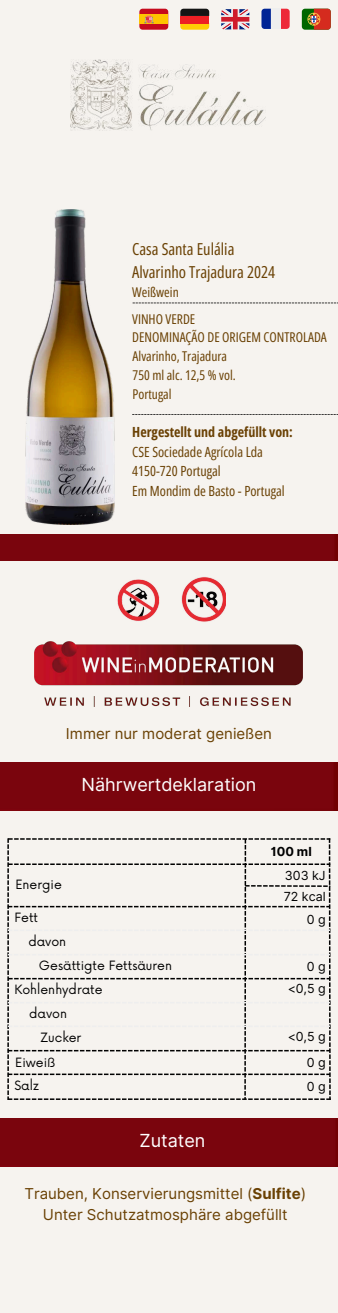
<style>
.page{position:relative;width:338px;height:1313px;background:#fff}
.page>*{position:absolute;margin:0;border:0;box-sizing:border-box;transform-origin:0 0}
.t1{font:18px "Inter";color:#fff}
.t2{font:16.5px/22.9px "Open Sans Condensed";color:#6a4104}
.t3{font:15px/21px "Inter";color:#6a4104;text-align:center}
.t4{font:14px/19.5px "Open Sans Condensed";color:#6a4104}
.t5{font:700 14px "Open Sans Condensed";color:#6a4104}
.t6{font:13.5px/18.8px "Open Sans Condensed";color:#6a4104}
.t7{font:12.5px/24.1px "Now";color:#000}
.t8{font:12.5px/21.2px "Inter";color:#000}
.t9{font:700 12.5px "Inter";color:#000}
.s1{font-weight:700}
</style>
<div class="page">
<div style="left:0;top:0;width:338px;height:1312px;background:#f6f3ef"></div>
<div style="left:139px;top:9px;width:29px;height:21px;background:#c60a1d;border-radius:3px"></div>
<div style="left:139px;top:14px;width:29px;height:10px;background:#ffc400"></div>
<svg style="left:144px;top:15px;width:10px;height:8px"></svg>
<svg style="left:180px;top:23px;width:29px;height:7px"></svg>
<div style="left:180px;top:16px;width:29px;height:7px;background:#ed1f24"></div>
<svg style="left:180px;top:9px;width:29px;height:7px"></svg>
<svg style="left:221px;top:9px;width:28px;height:20px"></svg>
<svg style="left:281px;top:9px;width:8px;height:20px"></svg>
<svg style="left:261px;top:9px;width:9px;height:20px"></svg>
<div style="left:270px;top:9px;width:10px;height:20px;background:#eee"></div>
<div style="left:301px;top:9px;width:29px;height:21px;background:#060;border-radius:3px"></div>
<svg style="left:307px;top:9px;width:23px;height:21px"></svg>
<svg style="left:7px;top:838px;width:323px;height:262px"></svg>
<img style="left:35px;top:641px;width:267px;height:65px">
<img style="left:70px;top:59px;width:195px;height:72px">
<svg style="left:132px;top:414px;width:206px;height:1px"></svg>
<img style="left:117px;top:577px;width:109px;height:45px">
<div style="left:0;top:534px;width:338px;height:26px;background:#7a050d"></div>
<div style="left:0;top:762px;width:338px;height:48px;background:#7a050d"></div>
<div style="left:1px;top:1118px;width:337px;height:48px;background:#7a050d"></div>
<img style="left:26px;top:209px;width:89px;height:316px">
<svg style="left:132px;top:302px;width:206px;height:1px"></svg>
<p class="t2" style="left:132px;top:237px;width:144px">Casa Santa Eulália<br>Alvarinho Trajadura 2024</p>
<p class="t6" style="left:132px;top:309px;width:196px">VINHO VERDE<br>DENOMINAÇÃO DE ORIGEM CONTROLADA</p>
<p class="t6" style="left:132px;top:366px;width:105px">750 ml alc. 12,5 % vol.<br>Portugal</p>
<p class="t6" style="left:132px;top:282px;width:48px">Weißwein</p>
<p class="t6" style="left:132px;top:346px;width:96px">Alvarinho, Trajadura</p>
<p class="t5" style="left:132px;top:422px;width:162px">Hergestellt und abgefüllt von:</p>
<p class="t4" style="left:132px;top:441px;width:154px">CSE Sociedade Agrícola Lda<br>4150-720 Portugal<br>Em Mondim de Basto - Portugal</p>
<p class="t3" style="left:66px;top:723px;width:207px">Immer nur moderat genießen</p>
<h1 class="t1" style="left:81px;top:774px;width:176px">Nährwertdeklaration</h1>
<p class="t9" style="left:271px;top:844px;width:42px">100 ml</p>
<p class="t8" style="left:283px;top:864px;width:44px">303 kJ<br>72 kcal</p>
<p class="t7" style="left:15px;top:873px;width:48px">Energie</p>
<p class="t7" style="left:15px;top:906px;width:25px">Fett</p>
<p class="t8" style="left:306px;top:908px;width:20px">0 g</p>
<p class="t7" style="left:39px;top:930px;width:134px;text-indent:-11px">davon<br>Gesättigte Fettsäuren</p>
<p class="t8" style="left:306px;top:956px;width:20px">0 g</p>
<p class="t7" style="left:14px;top:978px;width:90px">Kohlenhydrate</p>
<p class="t8" style="left:287px;top:978px;width:40px">&lt;0,5 g</p>
<p class="t7" style="left:40px;top:1026px;width:43px">Zucker</p>
<p class="t8" style="left:287px;top:1025px;width:40px">&lt;0,5 g</p>
<p class="t7" style="left:15px;top:1050px;width:42px">Eiweiß</p>
<p class="t8" style="left:306px;top:1052px;width:20px">0 g</p>
<p class="t7" style="left:14px;top:1074px;width:26px">Salz</p>
<p class="t8" style="left:306px;top:1076px;width:20px">0 g</p>
<p class="t7" style="left:29px;top:1002px;width:39px">davon</p>
<h1 class="t1" style="left:139px;top:1130px;width:67px">Zutaten</h1>
<p class="t3" style="left:24px;top:1183px;width:283px">Trauben, Konservierungsmittel (<span class="s1">Sulfite</span>)<br>Unter Schutzatmosphäre abgefüllt</p>
</div>
